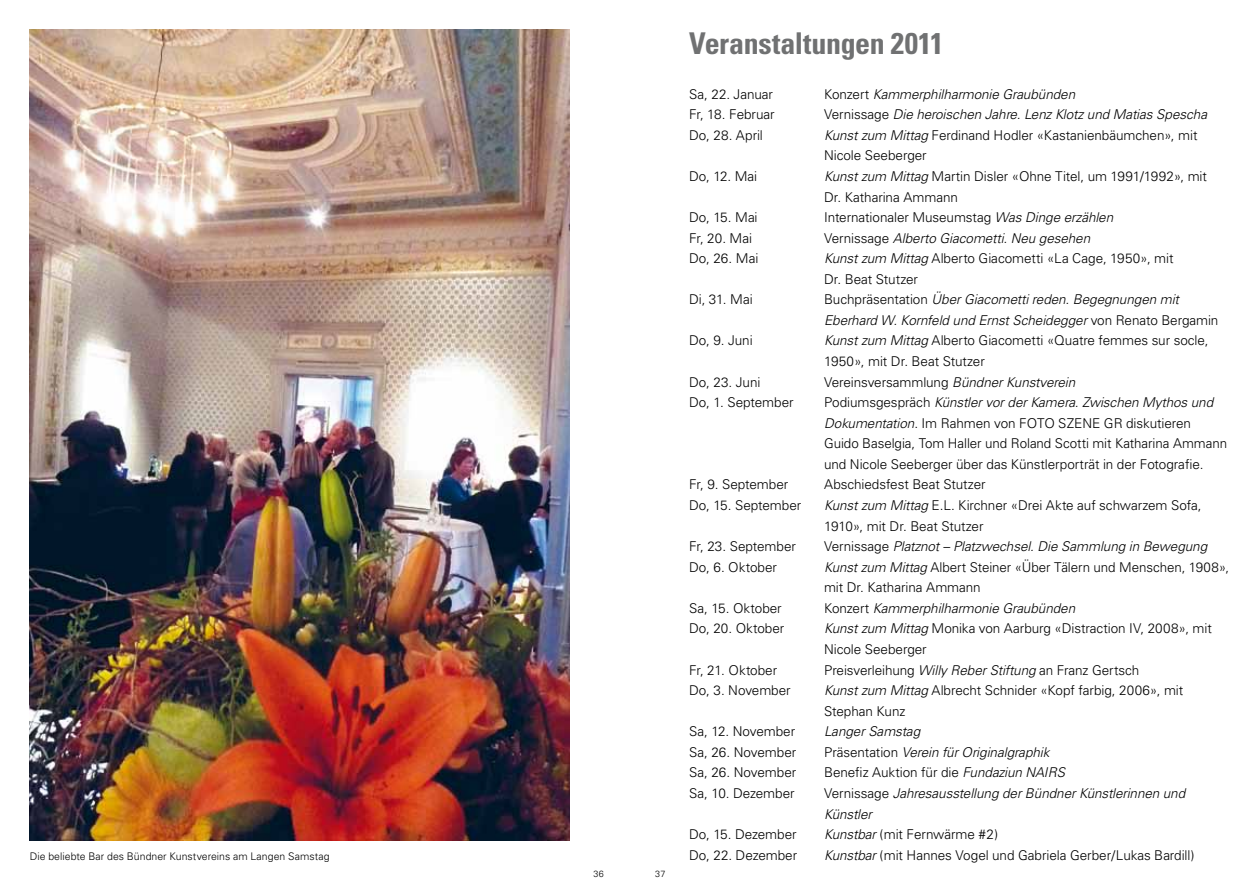
<style>
.page{position:relative;width:1259px;height:893px;background:#fff}
.page>*{position:absolute;margin:0;border:0;box-sizing:border-box;transform-origin:0 0}
.t1{font:700 condensed 30px "Univers";letter-spacing:-.01em;color:#707172}
.t2{font:300 13.5px/20.5px "Univers";letter-spacing:-.005em;color:#000}
.t3{font:italic 300 13.5px/20.5px "Univers";letter-spacing:-.005em;color:#000}
.t4{font:300 10.5px "Univers";letter-spacing:.005em;color:#000}
.t5{font:300 9px "Univers";color:#000}
.s1{font-style:normal}
.s2{font-style:italic}
</style>
<div class="page">
<img style="left:30px;top:30px;width:540px;height:810px">
<p class="t4" style="left:30px;top:849px;width:301px">Die beliebte Bar des Bündner Kunstvereins am Langen Samstag</p>
<p class="t5" style="left:593px;top:869px;width:12px">36</p>
<p class="t5" style="left:655px;top:869px;width:12px">37</p>
<h1 class="t1" style="left:689px;top:25px;width:256px">Veranstaltungen 2011</h1>
<p class="t2" style="left:689px;top:84px;width:86px">Sa, 22. Januar</p>
<p class="t3" style="left:824px;top:84px;width:253px"><span class="s1">Konzert</span> Kammerphilharmonie Graubünden</p>
<p class="t2" style="left:689px;top:104px;width:87px">Fr, 18. Februar</p>
<p class="t3" style="left:824px;top:104px;width:384px"><span class="s1">Vernissage</span> Die heroischen Jahre. Lenz Klotz und Matias Spescha</p>
<p class="t2" style="left:689px;top:125px;width:75px">Do, 28. April</p>
<p class="t2" style="left:824px;top:125px;width:375px"><span class="s2">Kunst zum Mittag</span> Ferdinand Hodler «Kastanienbäumchen», mit<br>Nicole Seeberger</p>
<p class="t2" style="left:689px;top:166px;width:70px">Do, 12. Mai</p>
<p class="t2" style="left:824px;top:166px;width:384px"><span class="s2">Kunst zum Mittag</span> Martin Disler «Ohne Titel, um 1991/1992», mit<br>Dr. Katharina Ammann</p>
<p class="t2" style="left:689px;top:207px;width:70px">Do, 15. Mai</p>
<p class="t2" style="left:824px;top:207px;width:291px">Internationaler Museumstag <span class="s2">Was Dinge erzählen</span></p>
<p class="t2" style="left:689px;top:228px;width:65px">Fr, 20. Mai</p>
<p class="t3" style="left:824px;top:228px;width:268px"><span class="s1">Vernissage</span> Alberto Giacometti. Neu gesehen</p>
<p class="t2" style="left:689px;top:248px;width:71px">Do, 26. Mai</p>
<p class="t2" style="left:824px;top:248px;width:351px"><span class="s2">Kunst zum Mittag</span> Alberto Giacometti «La Cage, 1950», mit<br>Dr. Beat Stutzer</p>
<p class="t2" style="left:689px;top:289px;width:65px">Di, 31. Mai</p>
<p class="t3" style="left:824px;top:289px;width:396px"><span class="s1">Buchpräsentation</span> Über Giacometti reden. Begegnungen mit<br>Eberhard W. Kornfeld und Ernst Scheidegger <span class="s1">von Renato Bergamin</span></p>
<p class="t2" style="left:689px;top:330px;width:65px">Do, 9. Juni</p>
<p class="t2" style="left:824px;top:330px;width:386px"><span class="s2">Kunst zum Mittag</span> Alberto Giacometti «Quatre femmes sur socle,<br>1950», mit Dr. Beat Stutzer</p>
<p class="t2" style="left:689px;top:372px;width:73px">Do, 23. Juni</p>
<p class="t2" style="left:824px;top:372px;width:253px">Vereinsversammlung <span class="s2">Bündner Kunstverein</span></p>
<p class="t2" style="left:689px;top:392px;width:106px">Do, 1. September</p>
<p class="t2" style="left:824px;top:392px;width:404px">Podiumsgespräch <span class="s2">Künstler vor der Kamera. Zwischen Mythos und Dokumentation</span>. Im Rahmen von FOTO SZENE GR diskutieren Guido Baselgia, Tom Haller und Roland Scotti mit Katharina Ammann und Nicole Seeberger über das Künstlerporträt in der Fotografie.</p>
<p class="t2" style="left:689px;top:474px;width:101px">Fr, 9. September</p>
<p class="t2" style="left:824px;top:474px;width:163px">Abschiedsfest Beat Stutzer</p>
<p class="t2" style="left:689px;top:495px;width:114px">Do, 15. September</p>
<p class="t2" style="left:824px;top:495px;width:379px"><span class="s2">Kunst zum Mittag</span> E.L. Kirchner «Drei Akte auf schwarzem Sofa,<br>1910», mit Dr. Beat Stutzer</p>
<p class="t2" style="left:689px;top:536px;width:108px">Fr, 23. September</p>
<p class="t3" style="left:824px;top:536px;width:384px"><span class="s1">Vernissage</span> Platznot – Platzwechsel. Die Sammlung in Bewegung</p>
<p class="t2" style="left:689px;top:557px;width:89px">Do, 6. Oktober</p>
<p class="t2" style="left:824px;top:557px;width:406px"><span class="s2">Kunst zum Mittag</span> Albert Steiner «Ü ber Tälern und Menschen, 1908», mit Dr. Katharina Ammann</p>
<p class="t2" style="left:689px;top:598px;width:94px">Sa, 15. Oktober</p>
<p class="t3" style="left:824px;top:598px;width:253px"><span class="s1">Konzert</span> Kammerphilharmonie Graubünden</p>
<p class="t2" style="left:689px;top:618px;width:97px">Do, 20. Oktober</p>
<p class="t2" style="left:824px;top:618px;width:389px"><span class="s2">Kunst zum Mittag</span> Monika von Aarburg «Distraction IV, 2008», mit<br>Nicole Seeberger</p>
<p class="t2" style="left:689px;top:659px;width:90px">Fr, 21. Oktober</p>
<p class="t2" style="left:824px;top:659px;width:317px">Preisverleihung <span class="s2">Willy Reber Stiftung</span> an Franz Gertsch</p>
<p class="t2" style="left:689px;top:680px;width:103px">Do, 3. November</p>
<p class="t2" style="left:824px;top:680px;width:361px"><span class="s2">Kunst zum Mittag</span> Albrecht Schnider «Kopf farbig, 2006», mit<br>Stephan Kunz</p>
<p class="t2" style="left:689px;top:721px;width:108px">Sa, 12. November</p>
<p class="t3" style="left:824px;top:721px;width:98px">Langer Samstag</p>
<p class="t2" style="left:689px;top:742px;width:109px">Sa, 26. November</p>
<p class="t3" style="left:824px;top:742px;width:227px"><span class="s1">Präsentation</span> Verein für Originalgraphik</p>
<p class="t2" style="left:689px;top:762px;width:109px">Sa, 26. November</p>
<p class="t2" style="left:824px;top:762px;width:242px">Benefiz Auktion für die <span class="s2">Fundaziun NAIRS</span></p>
<p class="t2" style="left:689px;top:783px;width:107px">Sa, 10. Dezember</p>
<p class="t3" style="left:824px;top:783px;width:363px"><span class="s1">Vernissage</span> Jahresausstellung der Bündner Künstlerinnen und<br>Künstler</p>
<p class="t2" style="left:689px;top:824px;width:109px">Do, 15. Dezember</p>
<p class="t2" style="left:824px;top:824px;width:176px"><span class="s2">Kunstbar</span> (mit Fernwärme #2)</p>
<p class="t2" style="left:689px;top:845px;width:110px">Do, 22. Dezember</p>
<p class="t2" style="left:824px;top:845px;width:372px"><span class="s2">Kunstbar</span> (mit Hannes Vogel und Gabriela Gerber/Lukas Bardill)</p>
</div>
